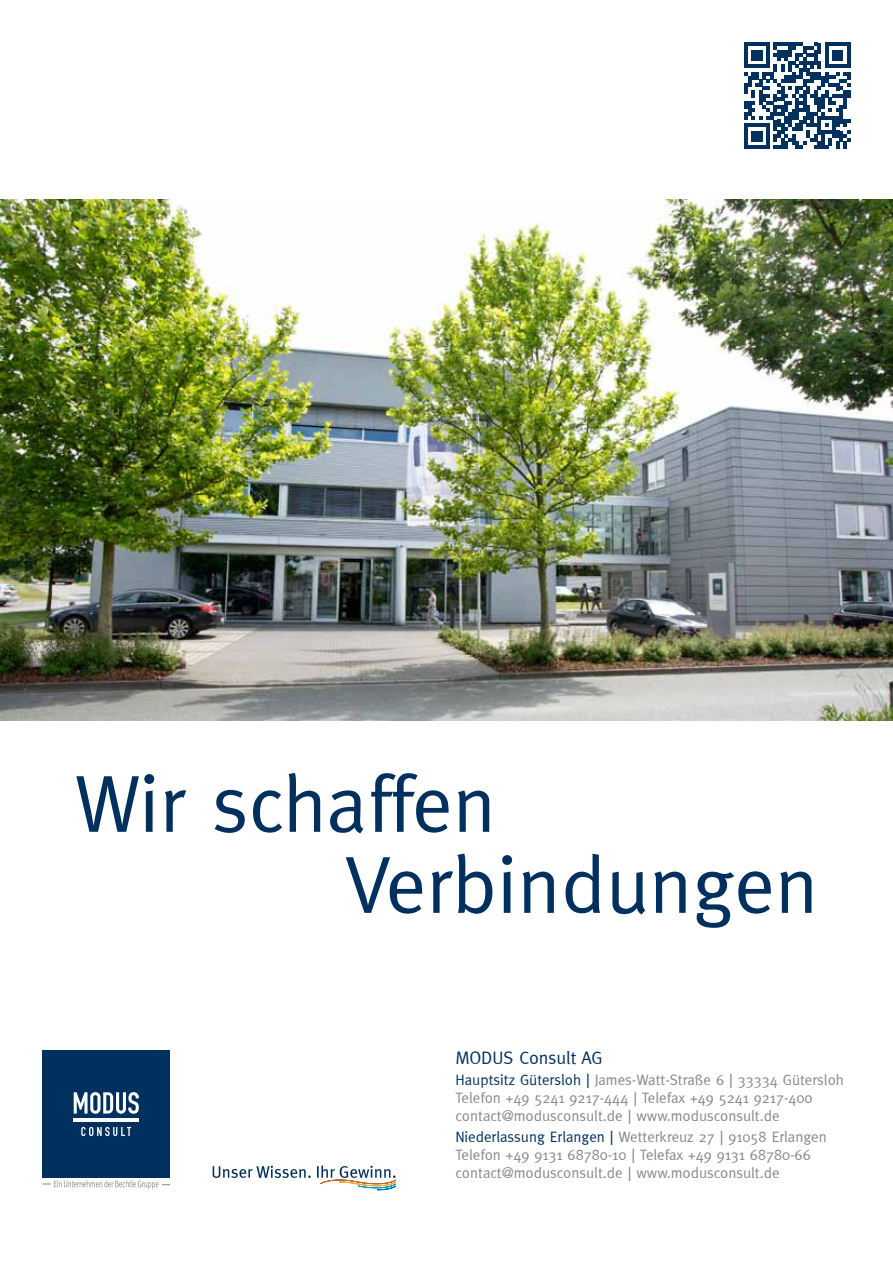
<style>
.page{position:relative;width:893px;height:1263px;background:#fff}
.page>*{position:absolute;margin:0;border:0;box-sizing:border-box;transform-origin:0 0}
.t1{font:81px/81px "Meta";color:#00305e}
.t2{font:18px "Meta";color:#00305e}
.t3{font:15px/18px "Meta";color:#87888a}
.s1{color:#00305e}
.s2{font-style:inherit}
</style>
<div class="page">
<img style="left:0;top:199px;width:893px;height:521px">
<svg style="left:744px;top:43px;width:106px;height:106px"></svg>
<svg style="left:213px;top:1165px;width:182px;height:25px"></svg>
<div style="left:43px;top:1050px;width:127px;height:128px;background:#00305e"></div>
<svg style="left:74px;top:1092px;width:65px;height:22px"></svg>
<hr style="left:74px;top:1118px;width:65px;height:4px;background:#fff">
<svg style="left:81px;top:1127px;width:50px;height:9px"></svg>
<svg style="left:43px;top:1180px;width:127px;height:9px"></svg>
<h1 class="t1" style="left:345px;top:762px;width:475px;text-indent:-270px">Wir schaffen<br>Verbindungen</h1>
<p class="t2" style="left:455px;top:1047px;width:149px">MODUS Consult AG</p>
<p class="t3" style="left:455px;top:1070px;width:390px"><span class="s1">Hauptsitz Gütersloh</span> <span class="s1">|</span> James-Watt-Straße 6 <span class="s2">|</span> 33334 Gütersloh<br>Telefon +49 5241 9217-444 <span class="s2">|</span> Telefax +49 5241 9217-400 contact@modusconsult.de <span class="s2">|</span> www.modusconsult.de</p>
<p class="t3" style="left:455px;top:1127px;width:373px"><span class="s1">Niederlassung Erlangen</span> <span class="s1">|</span> Wetterkreuz 27 <span class="s2">|</span> 91058 Erlangen<br>Telefon +49 9131 68780-10 <span class="s2">|</span> Telefax +49 9131 68780-66 contact@modusconsult.de <span class="s2">|</span> www.modusconsult.de</p>
</div>
